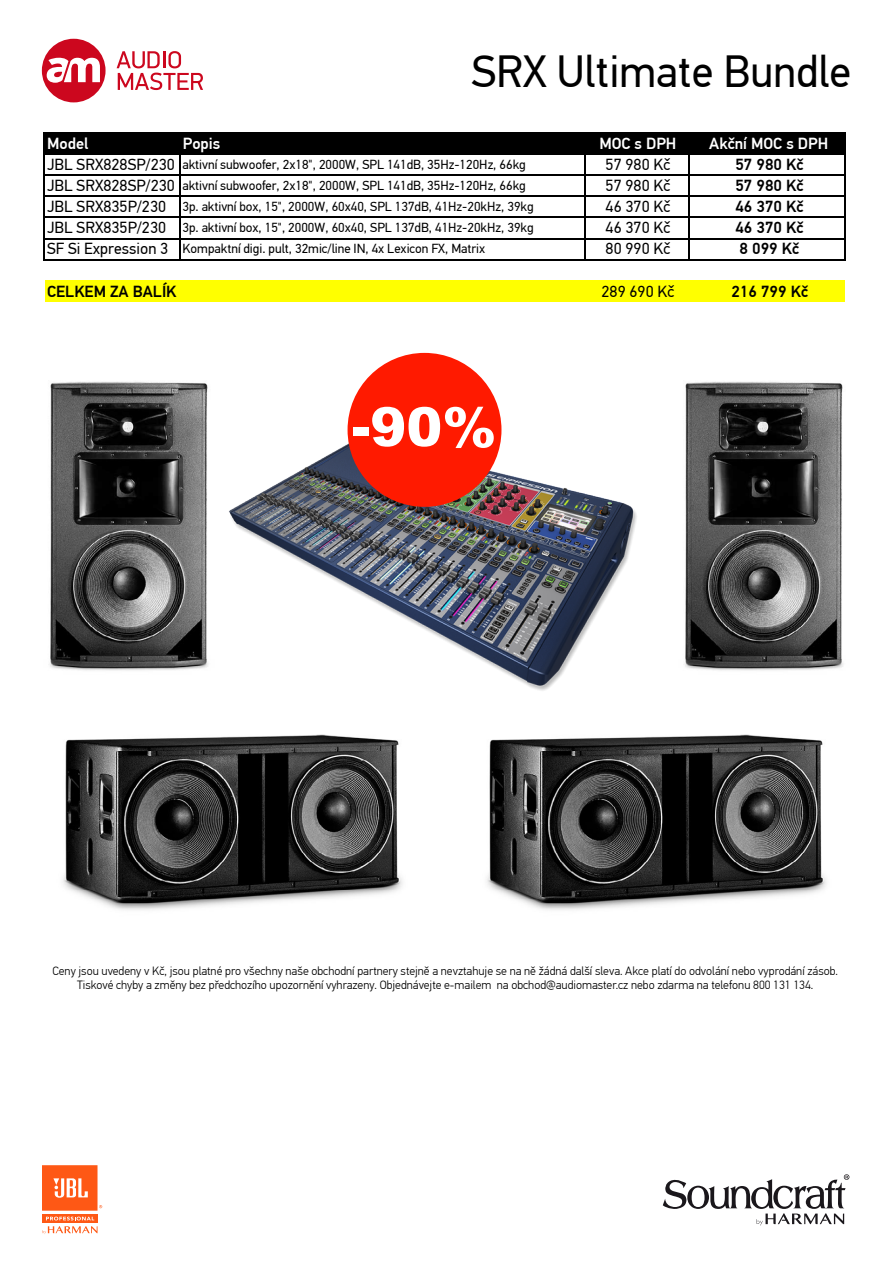
<style>
.page{position:relative;width:893px;height:1263px;background:#fff}
.page>*{position:absolute;margin:0;border:0;box-sizing:border-box;transform-origin:0 0}
.t1{font:900 54px "Arial";color:#fff}
.t2{font:45px "PF Din Text Pro";color:#000}
.t3{font:500 16.05px "PF Din Text Pro";letter-spacing:.005em;color:#000}
.t4{font:16.05px "PF Din Text Pro";letter-spacing:.005em;color:#000}
.t5{font:500 16.05px "PF Din Text Pro";color:#fff}
.t6{font:13.05px "PF Din Text Pro";color:#000}
.t7{font:300 12px/14.4px "PF Din Text Pro";color:#000;text-align:center}
.s1{font-size:16.05px}
</style>
<div class="page">
<svg style="left:42px;top:39px;width:64px;height:63px"></svg>
<svg style="left:117px;top:51px;width:86px;height:39px"></svg>
<svg style="left:42px;top:1226px;width:56px;height:8px"></svg>
<svg style="left:42px;top:1220px;width:56px;height:2px"></svg>
<svg style="left:42px;top:1165px;width:60px;height:55px"></svg>
<svg style="left:663px;top:1174px;width:186px;height:51px"></svg>
<img style="left:50px;top:381px;width:158px;height:290px">
<img style="left:685px;top:381px;width:158px;height:290px">
<img style="left:63px;top:734px;width:340px;height:176px">
<img style="left:487px;top:734px;width:340px;height:176px">
<img style="left:183px;top:430px;width:524px;height:261px">
<div style="left:348px;top:353px;width:153px;height:154px;background:#ff1a00;border-radius:50%"></div>
<div style="left:45px;top:133px;width:800px;height:21px;background:#000"></div>
<div style="left:45px;top:281px;width:800px;height:21px;background:#ff0"></div>
<hr style="left:44px;top:132px;width:1px;height:128px;background:#000">
<hr style="left:179px;top:133px;width:2px;height:127px;background:#000">
<hr style="left:584px;top:133px;width:1px;height:127px;background:#000">
<hr style="left:688px;top:133px;width:2px;height:127px;background:#000">
<hr style="left:844px;top:133px;width:1px;height:127px;background:#000">
<hr style="left:45px;top:132px;width:800px;height:1px;background:#000">
<hr style="left:45px;top:153px;width:800px;height:2px;background:#000">
<hr style="left:45px;top:174px;width:800px;height:2px;background:#000">
<hr style="left:45px;top:195px;width:800px;height:2px;background:#000">
<hr style="left:45px;top:217px;width:800px;height:1px;background:#000">
<hr style="left:45px;top:238px;width:800px;height:1px;background:#000">
<hr style="left:45px;top:259px;width:800px;height:1px;background:#000">
<h2 class="t2" style="left:472px;top:45px;width:381px">SRX Ultimate Bundle</h2>
<p class="t5" style="left:47px;top:134px;width:43px">Model</p>
<p class="t5" style="left:183px;top:134px;width:39px">Popis</p>
<p class="t5" style="left:599px;top:134px;width:79px">MOC s DPH</p>
<p class="t5" style="left:709px;top:134px;width:121px">Akční MOC s DPH</p>
<p class="t6" style="left:47px;top:157px;width:480px"><span class="s1">JBL SRX828SP/230</span> aktivní subwoofer, 2x18", 2000W, SPL 141dB, 35Hz-120Hz, 66kg</p>
<p class="t4" style="left:606px;top:155px;width:66px">57 980 Kč</p>
<p class="t3" style="left:735px;top:155px;width:70px">57 980 Kč</p>
<p class="t6" style="left:47px;top:178px;width:480px"><span class="s1">JBL SRX828SP/230</span> aktivní subwoofer, 2x18", 2000W, SPL 141dB, 35Hz-120Hz, 66kg</p>
<p class="t4" style="left:606px;top:176px;width:66px">57 980 Kč</p>
<p class="t3" style="left:735px;top:176px;width:70px">57 980 Kč</p>
<p class="t6" style="left:47px;top:199px;width:488px"><span class="s1">JBL SRX835P/230</span> 3p. aktivní box, 15", 2000W, 60x40, SPL 137dB, 41Hz-20kHz, 39kg</p>
<p class="t4" style="left:606px;top:197px;width:66px">46 370 Kč</p>
<p class="t3" style="left:735px;top:197px;width:70px">46 370 Kč</p>
<p class="t6" style="left:47px;top:220px;width:488px"><span class="s1">JBL SRX835P/230</span> 3p. aktivní box, 15", 2000W, 60x40, SPL 137dB, 41Hz-20kHz, 39kg</p>
<p class="t4" style="left:606px;top:218px;width:66px">46 370 Kč</p>
<p class="t3" style="left:735px;top:218px;width:70px">46 370 Kč</p>
<p class="t6" style="left:47px;top:241px;width:439px"><span class="s1">SF Si Expression 3</span> Kompaktní digi. pult, 32mic/line IN, 4x Lexicon FX, Matrix</p>
<p class="t4" style="left:606px;top:239px;width:66px">80 990 Kč</p>
<p class="t3" style="left:740px;top:239px;width:61px">8 099 Kč</p>
<p class="t3" style="left:47px;top:282px;width:131px">CELKEM ZA BALÍK</p>
<p class="t4" style="left:601px;top:282px;width:74px">289 690 Kč</p>
<p class="t3" style="left:731px;top:282px;width:78px">216 799 Kč</p>
<h1 class="t1" style="left:352px;top:388px;width:146px">-90%</h1>
<p class="t7" style="left:52px;top:964px;width:787px">Ceny jsou uvedeny v Kč, jsou platné pro všechny naše obchodní partnery stejně a nevztahuje se na ně žádná další sleva. Akce platí do odvolání nebo vyprodání zásob.<br>Tiskové chyby a změny bez předchozího upozornění vyhrazeny. Objednávejte e-mailem na obchod@audiomaster.cz nebo zdarma na telefonu 800 131 134.</p>
</div>
